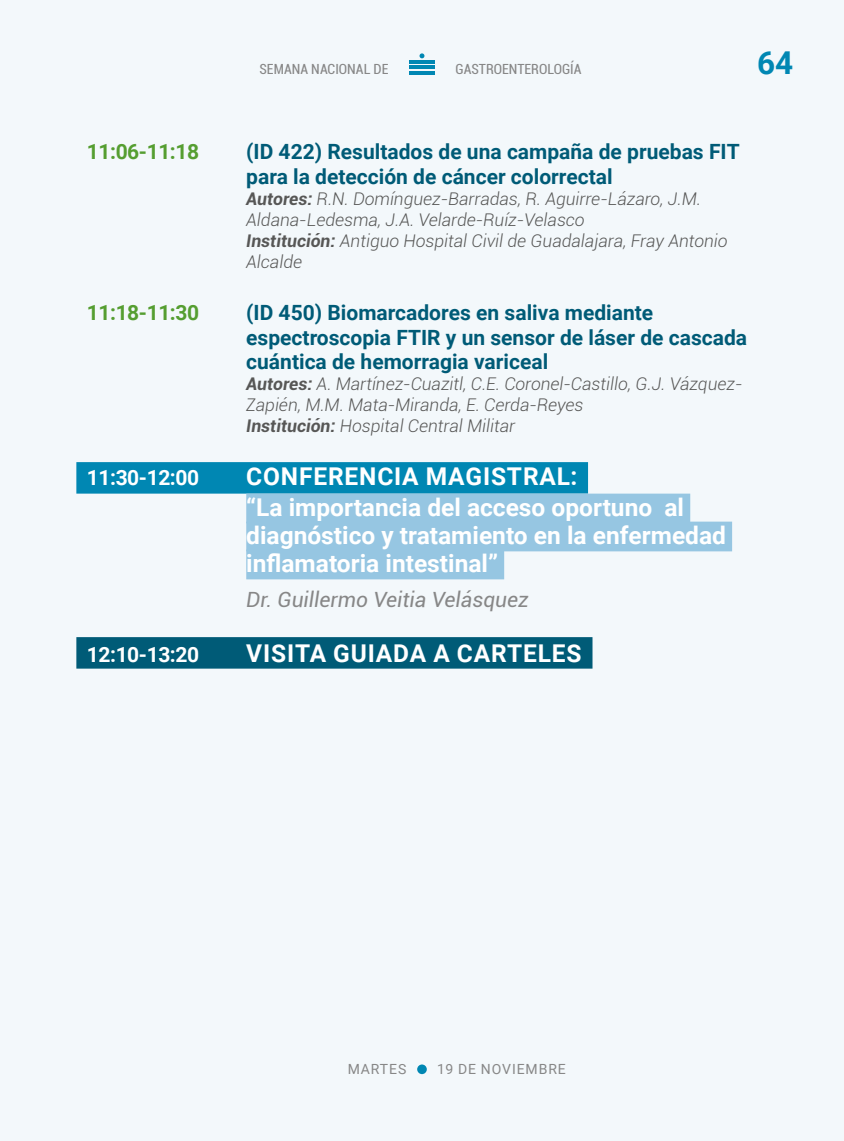
<style>
.page{position:relative;width:844px;height:1141px;background:#fff}
.page>*{position:absolute;margin:0;border:0;box-sizing:border-box;transform-origin:0 0}
.t1{font:700 31.5px "Roboto";color:#0087b3}
.t2{font:700 24.5px/31.5px "Roboto";color:#fff}
.t3{font:700 24.5px "Roboto";letter-spacing:.035em;color:#fff}
.t4{font:700 21px/24.5px "Roboto";color:#005b77}
.t5{font:italic 21px "Roboto";color:#878787}
.t6{font:700 21px "Roboto";letter-spacing:-.02em;color:#559e31}
.t7{font:700 21px "Roboto";letter-spacing:-.02em;color:#fff}
.t8{font:italic 300 17.5px/21px "Roboto";color:#575756}
.t9{font:condensed 14px "Roboto";color:#878787}
.t10{font:14px "Roboto";letter-spacing:.065em;color:#878787}
.s1{font-weight:700}
</style>
<div class="page">
<div style="left:0;top:0;width:843px;height:1141px;background:#f3f8fb"></div>
<div style="left:417px;top:1064px;width:9px;height:10px;background:#0087b3;border-radius:50%"></div>
<hr style="left:409px;top:60px;width:25px;height:4px;background:#0087b3">
<hr style="left:409px;top:66px;width:25px;height:3px;background:#0087b3">
<hr style="left:409px;top:71px;width:25px;height:3px;background:#0087b3">
<svg style="left:419px;top:53px;width:5px;height:5px"></svg>
<div style="left:76px;top:462px;width:512px;height:32px;background:#0087b3"></div>
<div style="left:246px;top:494px;width:444px;height:29px;background:#96c6e2"></div>
<div style="left:246px;top:522px;width:486px;height:29px;background:#96c6e2"></div>
<div style="left:246px;top:550px;width:258px;height:29px;background:#96c6e2"></div>
<div style="left:76px;top:637px;width:516px;height:32px;background:#005b77"></div>
<p class="t9" style="left:259px;top:60px;width:130px">SEMANA NACIONAL DE</p>
<p class="t9" style="left:455px;top:60px;width:127px">GASTROENTEROLOGÍA</p>
<h1 class="t1" style="left:756px;top:41px;width:38px">64</h1>
<p class="t6" style="left:87px;top:137px;width:114px">11:06-11:18</p>
<p class="t4" style="left:246px;top:139px;width:495px">(ID 422) Resultados de una campaña de pruebas FIT para la detección de cáncer colorrectal</p>
<p class="t8" style="left:246px;top:188px;width:483px"><span class="s1">Autores:</span> R.N. Domínguez-Barradas, R. Aguirre-Lázaro, J.M.<br>Aldana-Ledesma, J.A. Velarde-Ruíz-Velasco<br><span class="s1">Institución:</span> Antiguo Hospital Civil de Guadalajara, Fray Antonio Alcalde</p>
<p class="t6" style="left:87px;top:298px;width:114px">11:18-11:30</p>
<p class="t4" style="left:246px;top:300px;width:502px">(ID 450) Biomarcadores en saliva mediante espectroscopia FTIR y un sensor de láser de cascada cuántica de hemorragia variceal</p>
<p class="t8" style="left:246px;top:373px;width:497px"><span class="s1">Autores:</span> A. Martínez-Cuazitl, C.E. Coronel-Castillo, G.J. Vázquez-<br>Zapién, M.M. Mata-Miranda, E. Cerda-Reyes<br><span class="s1">Institución:</span> Hospital Central Militar</p>
<p class="t7" style="left:87px;top:463px;width:114px">11:30-12:00</p>
<h2 class="t2" style="left:246px;top:459px;width:439px">CONFERENCIA MAGISTRAL:<br>“La importancia del acceso oportuno al</h2>
<h2 class="t2" style="left:246px;top:521px;width:481px;line-height:28px">diagnóstico y tratamiento en la enfermedad inflamatoria intestinal”</h2>
<p class="t5" style="left:246px;top:585px;width:284px">Dr. Guillermo Veitia Velásquez</p>
<p class="t7" style="left:87px;top:639px;width:114px">12:10-13:20</p>
<h2 class="t3" style="left:246px;top:636px;width:337px">VISITA GUIADA A CARTELES</h2>
<p class="t10" style="left:347px;top:1059px;width:60px">MARTES</p>
<p class="t10" style="left:437px;top:1059px;width:130px">19 DE NOVIEMBRE</p>
</div>
